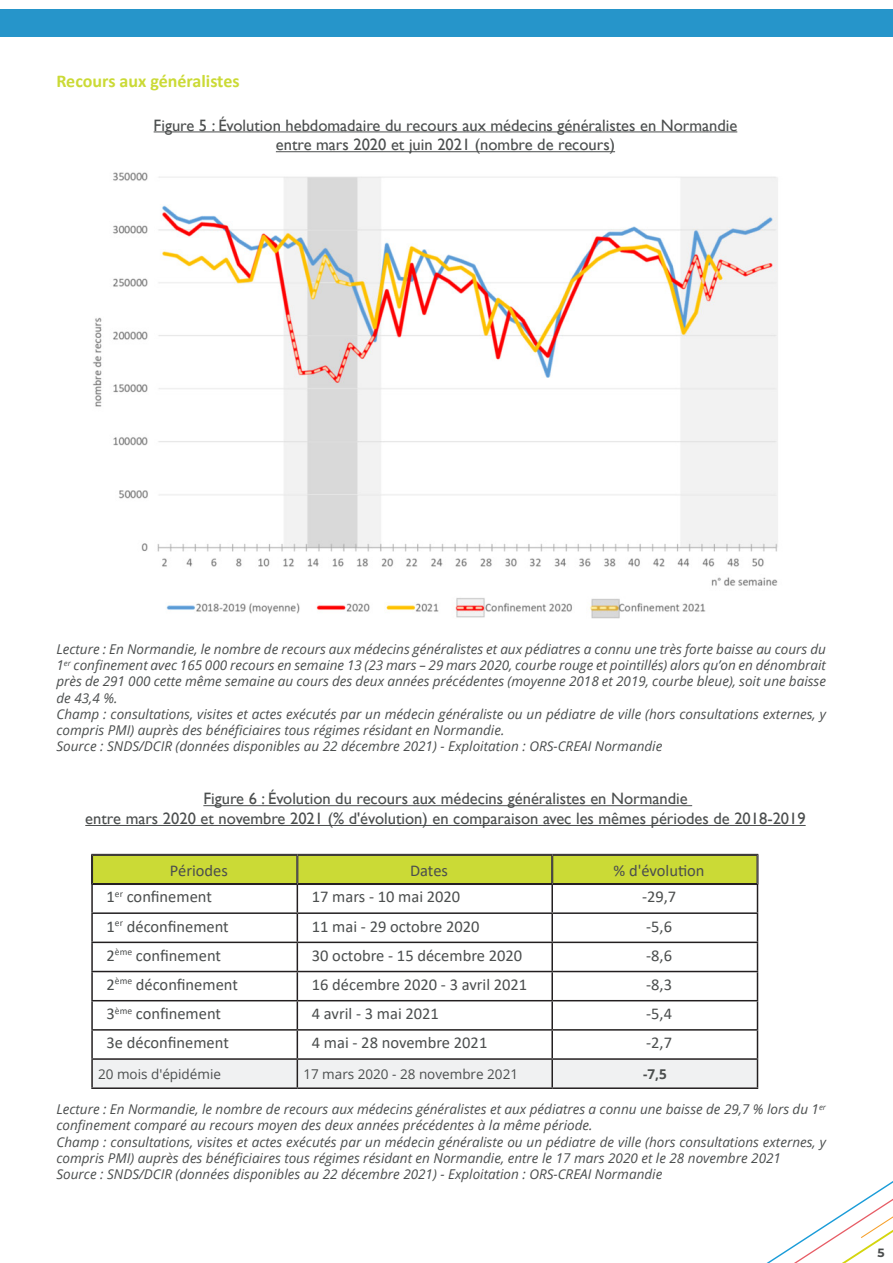
<style>
.page{position:relative;width:893px;height:1263px;background:#fff}
.page>*{position:absolute;margin:0;border:0;box-sizing:border-box;transform-origin:0 0}
.t1{font:700 18px "Calibri";color:#cbda36}
.t2{font:16.5px "Calibri";color:#4b4e4e}
.t3{font:16.5px/19.8px "Gill Sans";color:#4b4e4e;text-align:center}
.t4{font:italic 13.5px/16.2px "Open Sans";color:#4b4e4e}
.t5{font:13.5px "Open Sans";color:#4b4e4e}
.t6{font:700 13.5px "Open Sans";color:#4b4e4e}
.t7{font:700 12px "Montserrat";color:#4b4e4e}
</style>
<div class="page">
<div style="left:0;top:10px;width:893px;height:27px;background:#2695ca"></div>
<hr style="left:154px;top:131px;width:583px;height:1px;background:#4b4e4e">
<hr style="left:276px;top:151px;width:339px;height:1px;background:#4b4e4e">
<img style="left:93px;top:172px;width:685px;height:447px">
<hr style="left:203px;top:805px;width:489px;height:1px;background:#4b4e4e">
<hr style="left:85px;top:825px;width:721px;height:1px;background:#4b4e4e">
<hr style="left:91px;top:885px;width:2px;height:27px;background:#231f20">
<hr style="left:91px;top:912px;width:206px;height:2px;background:#231f20">
<hr style="left:91px;top:914px;width:2px;height:27px;background:#231f20">
<hr style="left:91px;top:941px;width:206px;height:2px;background:#231f20">
<hr style="left:91px;top:943px;width:2px;height:28px;background:#231f20">
<hr style="left:91px;top:971px;width:206px;height:1px;background:#231f20">
<hr style="left:91px;top:972px;width:2px;height:28px;background:#231f20">
<hr style="left:91px;top:1000px;width:206px;height:1px;background:#231f20">
<hr style="left:91px;top:1001px;width:2px;height:28px;background:#231f20">
<hr style="left:91px;top:1029px;width:206px;height:1px;background:#231f20">
<hr style="left:91px;top:1030px;width:2px;height:28px;background:#231f20">
<hr style="left:91px;top:1058px;width:206px;height:2px;background:#231f20">
<hr style="left:91px;top:1060px;width:2px;height:27px;background:#231f20">
<hr style="left:91px;top:1087px;width:206px;height:2px;background:#231f20">
<hr style="left:91px;top:854px;width:206px;height:1px;background:#231f20">
<hr style="left:91px;top:854px;width:1px;height:30px;background:#231f20">
<hr style="left:297px;top:854px;width:255px;height:1px;background:#231f20">
<hr style="left:552px;top:854px;width:206px;height:1px;background:#231f20">
<svg style="left:92px;top:855px;width:801px;height:408px"></svg>
<hr style="left:758px;top:854px;width:1px;height:30px;background:#231f20">
<hr style="left:92px;top:883px;width:205px;height:1px;background:#231f20">
<hr style="left:91px;top:884px;width:206px;height:1px;background:#231f20">
<hr style="left:298px;top:883px;width:254px;height:1px;background:#231f20">
<hr style="left:297px;top:884px;width:255px;height:1px;background:#231f20">
<hr style="left:552px;top:883px;width:205px;height:1px;background:#231f20">
<hr style="left:552px;top:884px;width:206px;height:1px;background:#231f20">
<h1 class="t1" style="left:56px;top:68px;width:185px">Recours aux généralistes</h1>
<p class="t3" style="left:154px;top:116px;width:585px">Figure 5 : Évolution hebdomadaire du recours aux médecins généralistes en Normandie entre mars 2020 et juin 2021 (nombre de recours)</p>
<p class="t4" style="left:56px;top:641px;width:771px">Lecture : En Normandie, le nombre de recours aux médecins généralistes et aux pédiatres a connu une très forte baisse au cours du 1<sup>er</sup> confinement avec 165 000 recours en semaine 13 (23 mars – 29 mars 2020, courbe rouge et pointillés) alors qu’on en dénombrait près de 291 000 cette même semaine au cours des deux années précédentes (moyenne 2018 et 2019, courbe bleue), soit une baisse de 43,4 %.<br>Champ : consultations, visites et actes exécutés par un médecin généraliste ou un pédiatre de ville (hors consultations externes, y compris PMI) auprès des bénéficiaires tous régimes résidant en Normandie.<br>Source : SNDS/DCIR (données disponibles au 22 décembre 2021) - Exploitation : ORS-CREAI Normandie</p>
<p class="t3" style="left:85px;top:789px;width:722px">Figure 6 : Évolution du recours aux médecins généralistes en Normandie<br>entre mars 2020 et novembre 2021 (% d'évolution) en comparaison avec les mêmes périodes de 2018-2019</p>
<p class="t2" style="left:170px;top:859px;width:59px">Périodes</p>
<p class="t2" style="left:410px;top:859px;width:39px">Dates</p>
<p class="t2" style="left:614px;top:859px;width:92px">% d'évolution</p>
<p class="t2" style="left:107px;top:885px;width:107px">1<sup>er</sup> confinement</p>
<p class="t2" style="left:312px;top:885px;width:150px">17 mars - 10 mai 2020</p>
<p class="t2" style="left:642px;top:885px;width:36px">-29,7</p>
<p class="t2" style="left:107px;top:915px;width:124px">1<sup>er</sup> déconfinement</p>
<p class="t2" style="left:312px;top:915px;width:169px">11 mai - 29 octobre 2020</p>
<p class="t2" style="left:646px;top:915px;width:27px">-5,6</p>
<p class="t2" style="left:107px;top:944px;width:116px">2<sup>ème</sup> confinement</p>
<p class="t2" style="left:312px;top:944px;width:212px">30 octobre - 15 décembre 2020</p>
<p class="t2" style="left:646px;top:944px;width:27px">-8,6</p>
<p class="t2" style="left:107px;top:973px;width:133px">2<sup>ème</sup> déconfinement</p>
<p class="t2" style="left:312px;top:973px;width:217px">16 décembre 2020 - 3 avril 2021</p>
<p class="t2" style="left:646px;top:973px;width:27px">-8,3</p>
<p class="t2" style="left:107px;top:1002px;width:116px">3<sup>ème</sup> confinement</p>
<p class="t2" style="left:312px;top:1002px;width:129px">4 avril - 3 mai 2021</p>
<p class="t2" style="left:646px;top:1002px;width:27px">-5,4</p>
<p class="t2" style="left:107px;top:1031px;width:124px">3e déconfinement</p>
<p class="t2" style="left:312px;top:1031px;width:177px">4 mai - 28 novembre 2021</p>
<p class="t2" style="left:646px;top:1031px;width:27px">-2,7</p>
<p class="t5" style="left:98px;top:1065px;width:124px">20 mois d'épidémie</p>
<p class="t5" style="left:303px;top:1065px;width:216px">17 mars 2020 - 28 novembre 2021</p>
<p class="t6" style="left:643px;top:1064px;width:25px">-7,5</p>
<p class="t4" style="left:56px;top:1101px;width:771px">Lecture : En Normandie, le nombre de recours aux médecins généralistes et aux pédiatres a connu une baisse de 29,7 % lors du 1<sup>er </sup>confinement comparé au recours moyen des deux années précédentes à la même période.<br>Champ : consultations, visites et actes exécutés par un médecin généraliste ou un pédiatre de ville (hors consultations externes, y compris PMI) auprès des bénéficiaires tous régimes résidant en Normandie, entre le 17 mars 2020 et le 28 novembre 2021<br>Source : SNDS/DCIR (données disponibles au 22 décembre 2021) - Exploitation : ORS-CREAI Normandie</p>
<p class="t7" style="left:877px;top:1244px;width:9px">5</p>
</div>
